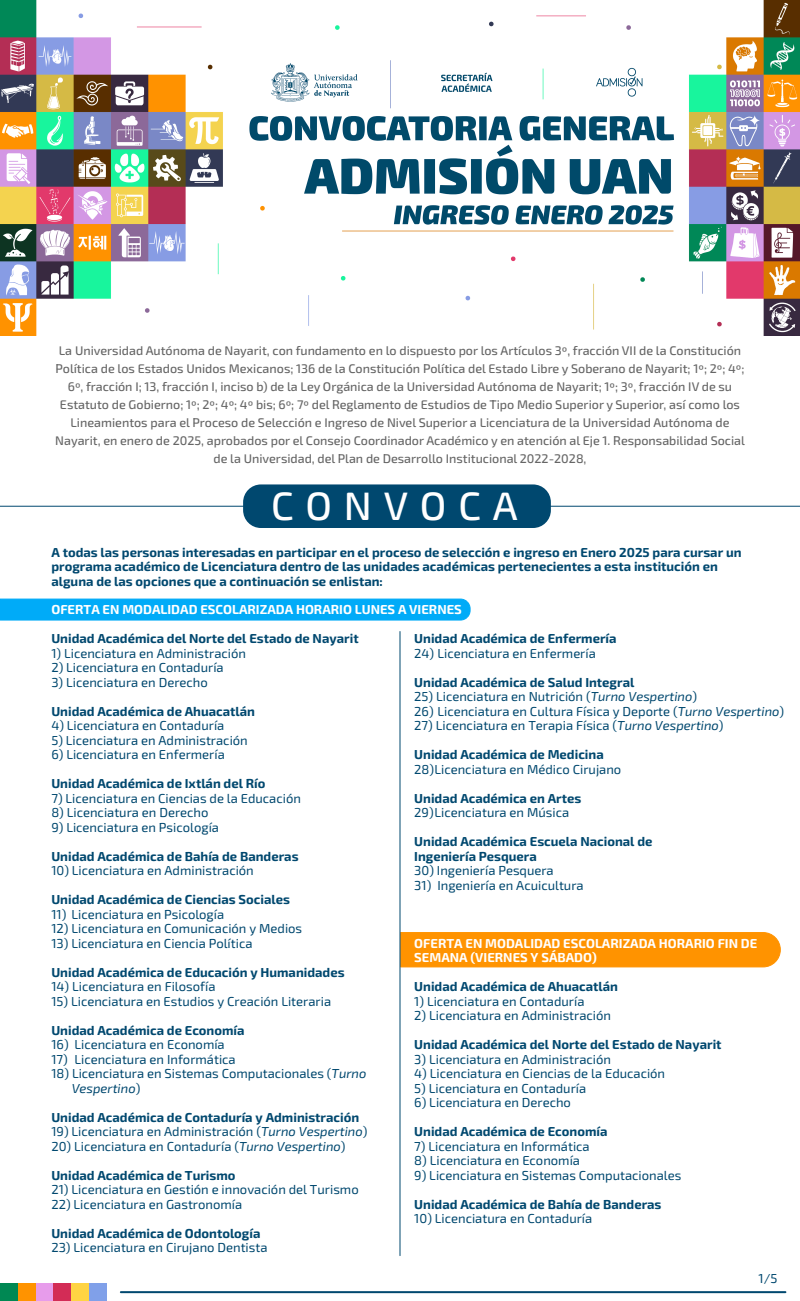
<style>
.page{position:relative;width:800px;height:1301px;background:#fff}
.page>*{position:absolute;margin:0;border:0;box-sizing:border-box;transform-origin:0 0}
.t1{font:500 39.6px "Exo 2";letter-spacing:.3em;color:#fff}
.t2{font:13px/14.5px "Exo 2";color:#00486f}
.t3{font:700 13px/14.5px "Exo 2";color:#00486f}
.t4{font:700 13px/14.5px "Exo 2";color:#fff}
.t5{font:500 12.5px/18px "Exo 2";color:#666;text-align:center}
.s1{font-style:italic}
</style>
<div class="page">
<div style="left:89px;top:1283px;width:18px;height:17px;background:#80a0e9"></div>
<div style="left:18px;top:1283px;width:18px;height:17px;background:#ff9300"></div>
<div style="left:36px;top:1283px;width:17px;height:17px;background:#e79ceb"></div>
<div style="left:0;top:1283px;width:18px;height:17px;background:#008853"></div>
<div style="left:54px;top:1283px;width:17px;height:17px;background:#d32c56"></div>
<div style="left:71px;top:1283px;width:18px;height:17px;background:#ffd443"></div>
<hr style="left:121px;top:1291px;width:664px;height:2px;background:#00486f">
<img style="left:0;top:0;width:800px;height:335px">
<div style="left:401px;top:932px;width:380px;height:36px;background:#ff9300"></div>
<svg style="left:0;top:598px;width:471px;height:23px;background:#0caff8"></svg>
<div style="left:243px;top:484px;width:308px;height:44px;background:#00486f;border-radius:18px"></div>
<hr style="left:0;top:506px;width:800px;height:1px;background:#00486f">
<hr style="left:400px;top:631px;width:1px;height:624px;background:#00486f">
<p class="t5" style="left:55px;top:341px;width:691px">La Universidad Autónoma de Nayarit, con fundamento en lo dispuesto por los Artículos 3º, fracción VII de la Constitución Política de los Estados Unidos Mexicanos; 136 de la Constitución Política del Estado Libre y Soberano de Nayarit; 1º; 2º; 4º; 6º, fracción I; 13, fracción I, inciso b) de la Ley Orgánica de la Universidad Autónoma de Nayarit; 1º; 3º, fracción IV de su Estatuto de Gobierno; 1º; 2º; 4º; 4º bis; 6º; 7º del Reglamento de Estudios de Tipo Medio Superior y Superior, así como los Lineamientos para el Proceso de Selección e Ingreso de Nivel Superior a Licenciatura de la Universidad Autónoma de Nayarit, en enero de 2025, aprobados por el Consejo Coordinador Académico y en atención al Eje 1. Responsabilidad Social de la Universidad, del Plan de Desarrollo Institucional 2022-2028,</p>
<h1 class="t1" style="left:271px;top:479px;width:248px">CONVOCA</h1>
<p class="t3" style="left:51px;top:544px;width:692px">A todas las personas interesadas en participar en el proceso de selección e ingreso en Enero 2025 para cursar un programa académico de Licenciatura dentro de las unidades académicas pertenecientes a esta institución en alguna de las opciones que a continuación se enlistan:</p>
<p class="t4" style="left:51px;top:602px;width:412px">OFERTA EN MODALIDAD ESCOLARIZADA HORARIO LUNES A VIERNES</p>
<p class="t3" style="left:51px;top:631px;width:309px">Unidad Académica del Norte del Estado de Nayarit</p>
<p class="t2" style="left:51px;top:645px;width:196px">1) Licenciatura en Administración</p>
<p class="t2" style="left:51px;top:660px;width:174px">2) Licenciatura en Contaduría</p>
<p class="t2" style="left:51px;top:674px;width:158px">3) Licenciatura en Derecho</p>
<p class="t3" style="left:51px;top:703px;width:205px">Unidad Académica de Ahuacatlán</p>
<p class="t2" style="left:51px;top:718px;width:175px">4) Licenciatura en Contaduría</p>
<p class="t2" style="left:51px;top:732px;width:198px">5) Licenciatura en Administración</p>
<p class="t2" style="left:51px;top:747px;width:175px">6) Licenciatura en Enfermería</p>
<p class="t3" style="left:51px;top:776px;width:216px">Unidad Académica de Ixtlán del Río</p>
<p class="t2" style="left:51px;top:790px;width:251px">7) Licenciatura en Ciencias de la Educación</p>
<p class="t2" style="left:51px;top:805px;width:159px">8) Licenciatura en Derecho</p>
<p class="t2" style="left:51px;top:819px;width:169px">9) Licenciatura en Psicología</p>
<p class="t3" style="left:51px;top:848px;width:249px">Unidad Académica de Bahía de Banderas</p>
<p class="t2" style="left:51px;top:863px;width:204px">10) Licenciatura en Administración</p>
<p class="t3" style="left:51px;top:892px;width:240px">Unidad Académica de Ciencias Sociales</p>
<p class="t2" style="left:51px;top:906px;width:174px">11) Licenciatura en Psicología</p>
<p class="t2" style="left:51px;top:921px;width:252px">12) Licenciatura en Comunicación y Medios</p>
<p class="t2" style="left:51px;top:935px;width:203px">13) Licenciatura en Ciencia Política</p>
<p class="t3" style="left:51px;top:964px;width:295px">Unidad Académica de Educación y Humanidades</p>
<p class="t2" style="left:51px;top:978px;width:166px">14) Licenciatura en Filosofía</p>
<p class="t2" style="left:51px;top:993px;width:281px">15) Licenciatura en Estudios y Creación Literaria</p>
<p class="t3" style="left:51px;top:1022px;width:195px">Unidad Académica de Economía</p>
<p class="t2" style="left:51px;top:1036px;width:175px">16) Licenciatura en Economía</p>
<p class="t2" style="left:51px;top:1051px;width:186px">17) Licenciatura en Informática</p>
<p class="t2" style="left:72px;top:1065px;width:296px;text-indent:-20px">18) Licenciatura en Sistemas Computacionales (<span class="s1">Turno<br>Vespertino</span>)</p>
<p class="t3" style="left:51px;top:1109px;width:309px">Unidad Académica de Contaduría y Administración</p>
<p class="t2" style="left:51px;top:1123px;width:318px">19) Licenciatura en Administración (<span class="s1">Turno Vespertino</span>)</p>
<p class="t2" style="left:51px;top:1138px;width:296px">20) Licenciatura en Contaduría (<span class="s1">Turno Vespertino</span>)</p>
<p class="t3" style="left:51px;top:1167px;width:186px">Unidad Académica de Turismo</p>
<p class="t2" style="left:51px;top:1181px;width:309px">21) Licenciatura en Gestión e innovación del Turismo</p>
<p class="t2" style="left:51px;top:1196px;width:192px">22) Licenciatura en Gastronomía</p>
<p class="t3" style="left:51px;top:1225px;width:211px">Unidad Académica de Odontología</p>
<p class="t2" style="left:51px;top:1239px;width:218px">23) Licenciatura en Cirujano Dentista</p>
<p class="t3" style="left:414px;top:631px;width:204px">Unidad Académica de Enfermería</p>
<p class="t2" style="left:414px;top:645px;width:183px">24) Licenciatura en Enfermería</p>
<p class="t3" style="left:414px;top:674px;width:222px">Unidad Académica de Salud Integral</p>
<p class="t2" style="left:414px;top:689px;width:284px">25) Licenciatura en Nutrición (<span class="s1">Turno Vespertino</span>)</p>
<p class="t2" style="left:414px;top:703px;width:371px">26) Licenciatura en Cultura Física y Deporte (<span class="s1">Turno Vespertino</span>)</p>
<p class="t2" style="left:414px;top:718px;width:311px">27) Licenciatura en Terapia Física (<span class="s1">Turno Vespertino</span>)</p>
<p class="t3" style="left:414px;top:747px;width:191px">Unidad Académica de Medicina</p>
<p class="t2" style="left:414px;top:761px;width:209px">28) Licenciatura en Médico Cirujano</p>
<p class="t3" style="left:414px;top:790px;width:169px">Unidad Académica en Artes</p>
<p class="t2" style="left:414px;top:805px;width:156px">29) Licenciatura en Música</p>
<p class="t3" style="left:414px;top:834px;width:240px">Unidad Académica Escuela Nacional de<br>Ingeniería Pesquera</p>
<p class="t2" style="left:414px;top:863px;width:141px">30) Ingeniería Pesquera</p>
<p class="t2" style="left:414px;top:877px;width:171px">31) Ingeniería en Acuicultura</p>
<p class="t4" style="left:414px;top:935px;width:345px">OFERTA EN MODALIDAD ESCOLARIZADA HORARIO FIN DE<br>SEMANA (VIERNES Y SÁBADO)</p>
<p class="t3" style="left:414px;top:979px;width:205px">Unidad Académica de Ahuacatlán</p>
<p class="t2" style="left:414px;top:993px;width:172px">1) Licenciatura en Contaduría</p>
<p class="t2" style="left:414px;top:1007px;width:198px">2) Licenciatura en Administración</p>
<p class="t3" style="left:414px;top:1037px;width:309px">Unidad Académica del Norte del Estado de Nayarit</p>
<p class="t2" style="left:414px;top:1051px;width:198px">3) Licenciatura en Administración</p>
<p class="t2" style="left:414px;top:1065px;width:252px">4) Licenciatura en Ciencias de la Educación</p>
<p class="t2" style="left:414px;top:1080px;width:173px">5) Licenciatura en Contaduría</p>
<p class="t2" style="left:414px;top:1094px;width:158px">6) Licenciatura en Derecho</p>
<p class="t3" style="left:414px;top:1123px;width:195px">Unidad Académica de Economía</p>
<p class="t2" style="left:414px;top:1138px;width:177px">7) Licenciatura en Informática</p>
<p class="t2" style="left:414px;top:1152px;width:167px">8) Licenciatura en Economía</p>
<p class="t2" style="left:414px;top:1167px;width:268px">9) Licenciatura en Sistemas Computacionales</p>
<p class="t3" style="left:414px;top:1196px;width:249px">Unidad Académica de Bahía de Banderas</p>
<p class="t2" style="left:414px;top:1210px;width:180px">10) Licenciatura en Contaduría</p>
<p class="t2" style="left:759px;top:1270px;width:20px">1/5</p>
</div>
